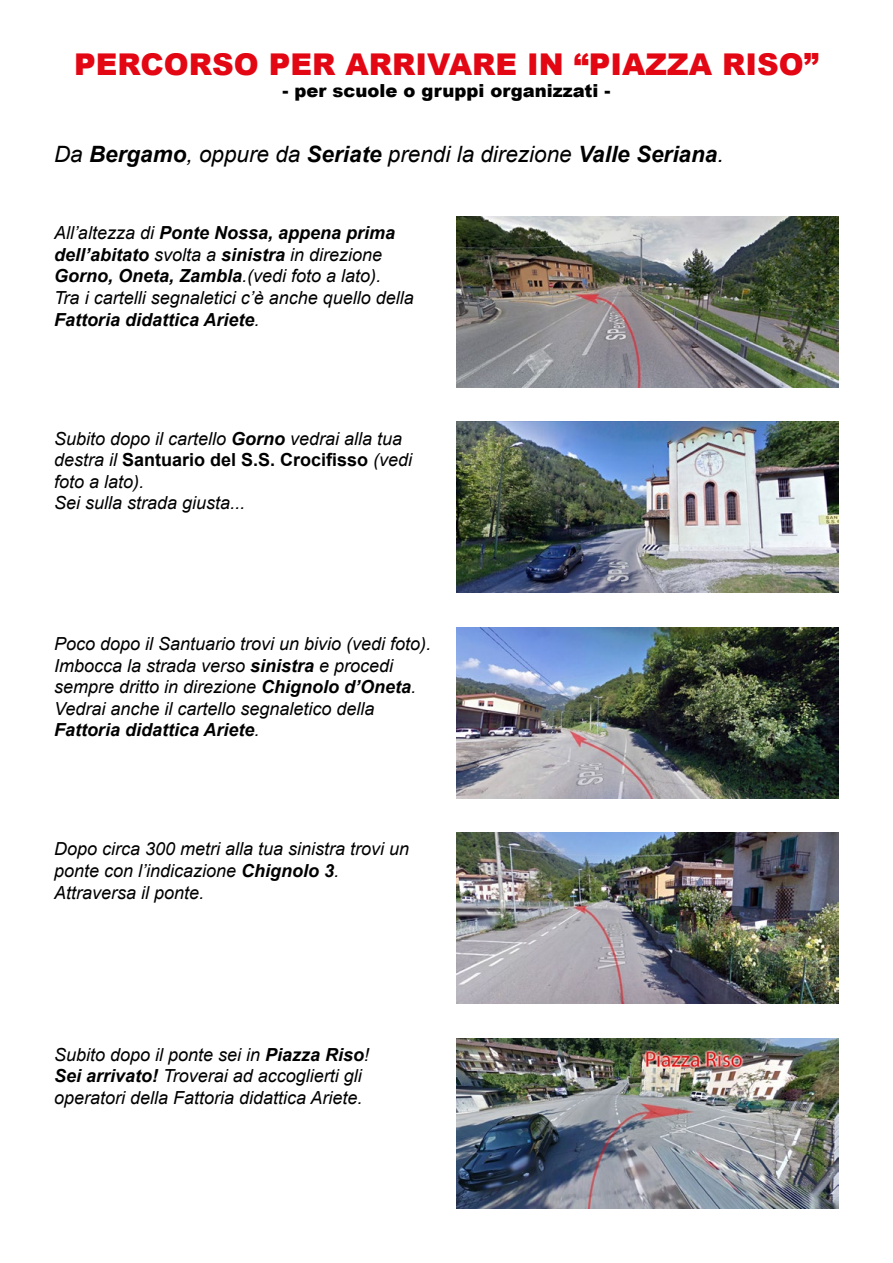
<style>
.page{position:relative;width:893px;height:1263px;background:#fff}
.page>*{position:absolute;margin:0;border:0;box-sizing:border-box;transform-origin:0 0}
.t1{font:900 30px "Arial";color:#e30613}
.t2{font:italic 22.5px "Arial";color:#000}
.t3{font:italic 18px/21.6px "Arial";color:#000}
.t4{font:900 18px "Arial";color:#000}
.s1{font-weight:700}
.s2{font-weight:700;font-style:normal}
</style>
<div class="page">
<img style="left:456px;top:217px;width:383px;height:170px">
<img style="left:456px;top:422px;width:383px;height:171px">
<img style="left:456px;top:627px;width:383px;height:171px">
<img style="left:457px;top:833px;width:382px;height:170px">
<img style="left:456px;top:1038px;width:383px;height:171px">
<h1 class="t1" style="left:74px;top:43px;width:746px">PERCORSO PER ARRIVARE IN “PIAZZA RISO”</h1>
<p class="t4" style="left:282px;top:78px;width:330px">- per scuole o gruppi organizzati -</p>
<p class="t2" style="left:54px;top:139px;width:671px">Da <span class="s1">Bergamo</span>, oppure da <span class="s1">Seriate</span> prendi la direzione <span class="s1">Valle Seriana</span>.</p>
<p class="t3" style="left:54px;top:222px;width:361px">All’altezza di <span class="s1">Ponte Nossa, appena prima dell’abitato</span> svolta a <span class="s1">sinistra</span> in direzione <span class="s1">Gorno, Oneta, Zambla</span>.(vedi foto a lato).<br>Tra i cartelli segnaletici c’è anche quello della <span class="s1">Fattoria didattica Ariete</span>.</p>
<p class="t3" style="left:54px;top:428px;width:360px">Subito dopo il cartello <span class="s1">Gorno</span> vedrai alla tua destra il <span class="s2">Santuario del S.S. Crocifisso</span> (vedi foto a lato).<br>Sei sulla strada giusta...</p>
<p class="t3" style="left:54px;top:633px;width:379px">Poco dopo il Santuario trovi un bivio (vedi foto).<br>Imbocca la strada verso <span class="s1">sinistra</span> e procedi sempre dritto in direzione <span class="s1">Chignolo d’Oneta</span>.<br>Vedrai anche il cartello segnaletico della <span class="s1">Fattoria didattica Ariete</span>.</p>
<p class="t3" style="left:54px;top:838px;width:357px">Dopo circa 300 metri alla tua sinistra trovi un ponte con l’indicazione <span class="s1">Chignolo 3</span>.<br>Attraversa il ponte.</p>
<p class="t3" style="left:54px;top:1044px;width:317px">Subito dopo il ponte sei in <span class="s1">Piazza Riso</span>!<br><span class="s1">Sei arrivato!</span> Troverai ad accoglierti gli operatori della Fattoria didattica Ariete.</p>
</div>
